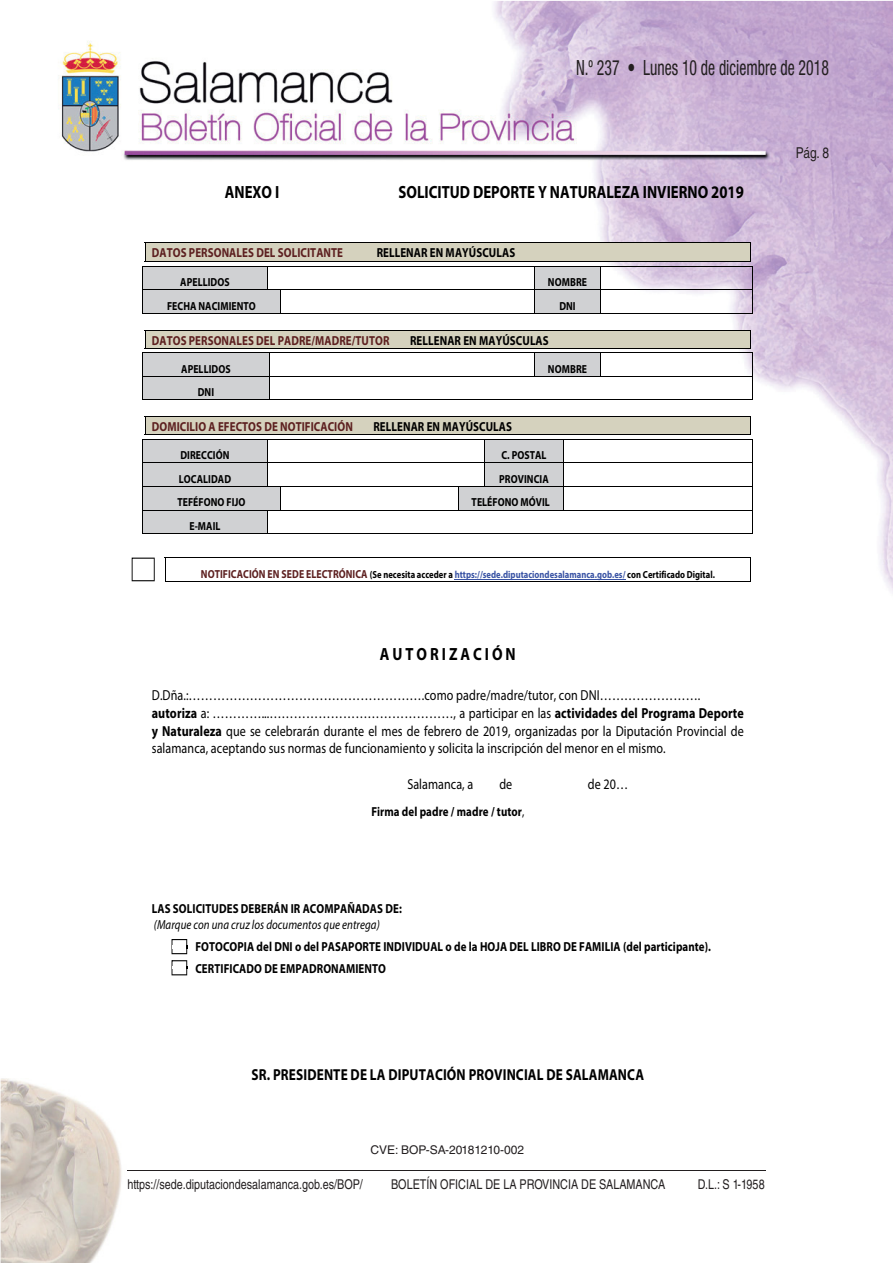
<style>
.page{position:relative;width:893px;height:1263px;background:#fff}
.page>*{position:absolute;margin:0;border:0;box-sizing:border-box;transform-origin:0 0}
.t1{font:condensed 21px "Helvetica Neue LT Std";color:#231f20;scale:.75 1}
.t2{font:700 17.7px "Myriad Pro";color:#000;scale:.83 1}
.t3{font:700 15.9px "Myriad Pro";letter-spacing:.01em;color:#000;scale:.83 1}
.t4{font:15px "Helvetica LT Std";color:#231f20;scale:.8 1}
.t5{font:14.55px/17.7px "Myriad Pro";letter-spacing:.01em;color:#000;scale:.83 1}
.t6{font:13.5px "Helvetica LT Std";color:#231f20;scale:.8 1}
.t7{font:700 13.05px/21.9px "Myriad Pro";letter-spacing:.01em;color:#000;scale:.83 1}
.t8{font:700 13.05px "Myriad Pro";letter-spacing:.005em;color:#5d2020;scale:.83 1}
.t9{font:italic 13.05px "Myriad Pro";letter-spacing:.005em;color:#000;scale:.83 1}
.t10{font:12px "Helvetica LT Std";color:#231f20}
.t11{font:700 11.7px "Myriad Pro";letter-spacing:.005em;color:#000;scale:.83 1}
.t12{font:700 10.2px "Myriad Pro";letter-spacing:.005em;color:#3953a4;scale:.83 1}
.s1{font-size:11.7px;color:#5d2020}
.s2{color:#000}
.s3{font-weight:700}
.s4{font-weight:400}
</style>
<div class="page">
<img style="left:1px;top:1px;width:891px;height:1262px">
<hr style="left:127px;top:1170px;width:638px;height:1px;background:#231f20">
<svg style="left:390px;top:1111px;width:55px;height:6px"></svg>
<div style="left:145px;top:243px;width:605px;height:18px;background:#d5d2be"></div>
<hr style="left:145px;top:242px;width:606px;height:1px;background:#000">
<hr style="left:145px;top:261px;width:606px;height:1px;background:#000">
<div style="left:143px;top:266px;width:124px;height:23px;background:#d0d1d3"></div>
<div style="left:535px;top:266px;width:65px;height:23px;background:#d0d1d3"></div>
<hr style="left:143px;top:266px;width:610px;height:1px;background:#000">
<svg style="left:267px;top:267px;width:1px;height:22px"></svg>
<div style="left:143px;top:290px;width:137px;height:23px;background:#d0d1d3"></div>
<div style="left:535px;top:290px;width:65px;height:23px;background:#d0d1d3"></div>
<hr style="left:143px;top:289px;width:610px;height:1px;background:#000">
<svg style="left:143px;top:242px;width:3px;height:24px"></svg>
<hr style="left:143px;top:313px;width:137px;height:1px;background:#000">
<svg style="left:280px;top:290px;width:1px;height:24px"></svg>
<hr style="left:281px;top:313px;width:253px;height:1px;background:#000">
<svg style="left:534px;top:267px;width:1px;height:47px"></svg>
<hr style="left:535px;top:313px;width:65px;height:1px;background:#000">
<svg style="left:600px;top:267px;width:1px;height:47px"></svg>
<hr style="left:601px;top:313px;width:151px;height:1px;background:#000">
<svg style="left:750px;top:242px;width:3px;height:72px"></svg>
<div style="left:145px;top:331px;width:605px;height:17px;background:#d5d2be"></div>
<hr style="left:145px;top:330px;width:606px;height:1px;background:#000">
<hr style="left:145px;top:348px;width:606px;height:1px;background:#000">
<div style="left:143px;top:353px;width:126px;height:23px;background:#d0d1d3"></div>
<div style="left:535px;top:353px;width:65px;height:23px;background:#d0d1d3"></div>
<hr style="left:143px;top:352px;width:610px;height:1px;background:#000">
<svg style="left:534px;top:353px;width:1px;height:23px"></svg>
<svg style="left:600px;top:353px;width:1px;height:23px"></svg>
<div style="left:143px;top:377px;width:126px;height:23px;background:#d0d1d3"></div>
<hr style="left:143px;top:376px;width:610px;height:1px;background:#000">
<svg style="left:143px;top:330px;width:3px;height:70px"></svg>
<hr style="left:143px;top:400px;width:126px;height:1px;background:#000">
<svg style="left:269px;top:353px;width:1px;height:47px"></svg>
<hr style="left:269px;top:400px;width:483px;height:1px;background:#000">
<svg style="left:750px;top:330px;width:3px;height:71px"></svg>
<div style="left:145px;top:417px;width:605px;height:18px;background:#d5d2be"></div>
<hr style="left:145px;top:416px;width:606px;height:1px;background:#000">
<hr style="left:145px;top:435px;width:606px;height:1px;background:#000">
<div style="left:143px;top:440px;width:124px;height:22px;background:#d0d1d3"></div>
<div style="left:485px;top:440px;width:78px;height:22px;background:#d0d1d3"></div>
<hr style="left:143px;top:439px;width:610px;height:1px;background:#000">
<div style="left:143px;top:463px;width:124px;height:23px;background:#d0d1d3"></div>
<div style="left:485px;top:463px;width:78px;height:23px;background:#d0d1d3"></div>
<hr style="left:143px;top:462px;width:610px;height:1px;background:#000">
<svg style="left:267px;top:440px;width:1px;height:46px"></svg>
<svg style="left:484px;top:440px;width:1px;height:46px"></svg>
<div style="left:143px;top:487px;width:137px;height:23px;background:#d0d1d3"></div>
<div style="left:459px;top:487px;width:104px;height:23px;background:#d0d1d3"></div>
<hr style="left:143px;top:486px;width:610px;height:1px;background:#000">
<svg style="left:280px;top:487px;width:1px;height:23px"></svg>
<svg style="left:458px;top:487px;width:1px;height:23px"></svg>
<svg style="left:563px;top:440px;width:1px;height:70px"></svg>
<div style="left:143px;top:510px;width:124px;height:23px;background:#d0d1d3"></div>
<hr style="left:143px;top:510px;width:610px;height:1px;background:#000">
<svg style="left:143px;top:416px;width:3px;height:23px"></svg>
<hr style="left:143px;top:533px;width:124px;height:1px;background:#000">
<svg style="left:267px;top:511px;width:1px;height:22px"></svg>
<hr style="left:267px;top:533px;width:485px;height:1px;background:#000">
<svg style="left:750px;top:416px;width:3px;height:118px"></svg>
<hr style="left:454px;top:579px;width:171px;height:1px;background:#3953a4">
<hr style="left:165px;top:557px;width:586px;height:1px;background:#000">
<svg style="left:165px;top:558px;width:1px;height:23px"></svg>
<hr style="left:165px;top:581px;width:585px;height:1px;background:#000">
<svg style="left:750px;top:558px;width:1px;height:24px"></svg>
<svg style="left:171px;top:939px;width:19px;height:15px"></svg>
<svg style="left:171px;top:960px;width:19px;height:15px"></svg>
<svg style="left:132px;top:558px;width:23px;height:23px"></svg>
<h1 class="t1" style="left:576px;top:60px;width:338px">N.º 237 • Lunes 10 de diciembre de 2018</h1>
<p class="t2" style="left:225px;top:186px;width:67px">ANEXO I</p>
<p class="t2" style="left:398px;top:186px;width:417px">SOLICITUD DEPORTE Y NATURALEZA INVIERNO 2019</p>
<p class="t8" style="left:152px;top:248px;width:232px">DATOS PERSONALES DEL SOLICITANTE</p>
<p class="t7" style="left:377px;top:243px;width:168px">RELLENAR EN MAYÚSCULAS</p>
<p class="t11" style="left:180px;top:278px;width:61px">APELLIDOS</p>
<p class="t11" style="left:548px;top:278px;width:49px">NOMBRE</p>
<p class="t11" style="left:167px;top:302px;width:108px">FECHA NACIMIENTO</p>
<p class="t11" style="left:559px;top:302px;width:21px">DNI</p>
<p class="t8" style="left:152px;top:335px;width:288px">DATOS PERSONALES DEL PADRE/MADRE/TUTOR</p>
<p class="t7" style="left:410px;top:330px;width:169px">RELLENAR EN MAYÚSCULAS</p>
<p class="t11" style="left:181px;top:364px;width:61px">APELLIDOS</p>
<p class="t11" style="left:548px;top:364px;width:49px">NOMBRE</p>
<p class="t11" style="left:198px;top:388px;width:21px">DNI</p>
<p class="t8" style="left:152px;top:422px;width:244px">DOMICILIO A EFECTOS DE NOTIFICACIÓN</p>
<p class="t7" style="left:373px;top:417px;width:169px">RELLENAR EN MAYÚSCULAS</p>
<p class="t11" style="left:180px;top:451px;width:60px">DIRECCIÓN</p>
<p class="t11" style="left:501px;top:451px;width:56px">C. POSTAL</p>
<p class="t11" style="left:179px;top:475px;width:64px">LOCALIDAD</p>
<p class="t11" style="left:499px;top:475px;width:61px">PROVINCIA</p>
<p class="t11" style="left:177px;top:498px;width:84px">TEFÉFONO FIJO</p>
<p class="t11" style="left:471px;top:498px;width:96px">TELÉFONO MÓVIL</p>
<p class="t11" style="left:189px;top:522px;width:39px">E-MAIL</p>
<p class="t12" style="left:201px;top:570px;width:620px"><span class="s1">NOTIFICACIÓN EN SEDE ELECTRÓNICA</span> <span class="s2">(Se necesita acceder a</span> https://sede.diputaciondesalamanca.gob.es/ <span class="s2">con Certificado Digital.</span></p>
<p class="t2" style="left:380px;top:647px;width:165px">A U T O R I Z A C I Ó N</p>
<p class="t5" style="left:152px;top:688px;width:714px">D.Dña.:………………………………………………….como padre/madre/tutor, con DNI……………………. <span class="s3">autoriza</span> a: …………...………………………………………, a participar en las <span class="s3">actividades del Programa Deporte y Naturaleza</span> que se celebrarán durante el mes de febrero de 2019, organizadas por la Diputación Provincial de salamanca, aceptando sus normas de funcionamiento y solicita la inscripción del menor en el mismo.</p>
<p class="t5" style="left:407px;top:776px;width:81px">Salamanca, a</p>
<p class="t5" style="left:499px;top:776px;width:17px">de</p>
<p class="t5" style="left:588px;top:776px;width:50px">de 20…</p>
<p class="t7" style="left:371px;top:802px;width:186px">Firma del padre / madre / tutor<span class="s4">,</span></p>
<p class="t7" style="left:152px;top:899px;width:303px">LAS SOLICITUDES DEBERÁN IR ACOMPAÑADAS DE:</p>
<p class="t9" style="left:154px;top:919px;width:274px">(Marque con una cruz los documentos que entrega)</p>
<p class="t7" style="left:195px;top:937px;width:622px">FOTOCOPIA del DNI o del PASAPORTE INDIVIDUAL o de la HOJA DEL LIBRO DE FAMILIA (del participante).<br>CERTIFICADO DE EMPADRONAMIENTO</p>
<p class="t4" style="left:795px;top:147px;width:43px">Pág. 8</p>
<p class="t3" style="left:251px;top:1069px;width:474px">SR. PRESIDENTE DE LA DIPUTACIÓN PROVINCIAL DE SALAMANCA</p>
<p class="t10" style="left:370px;top:1145px;width:155px">CVE: BOP-SA-20181210-002</p>
<p class="t6" style="left:127px;top:1179px;width:296px">https://sede.diputaciondesalamanca.gob.es/BOP/</p>
<p class="t6" style="left:391px;top:1179px;width:344px">BOLETÍN OFICIAL DE LA PROVINCIA DE SALAMANCA</p>
<p class="t6" style="left:698px;top:1179px;width:85px">D.L.: S 1-1958</p>
</div>
